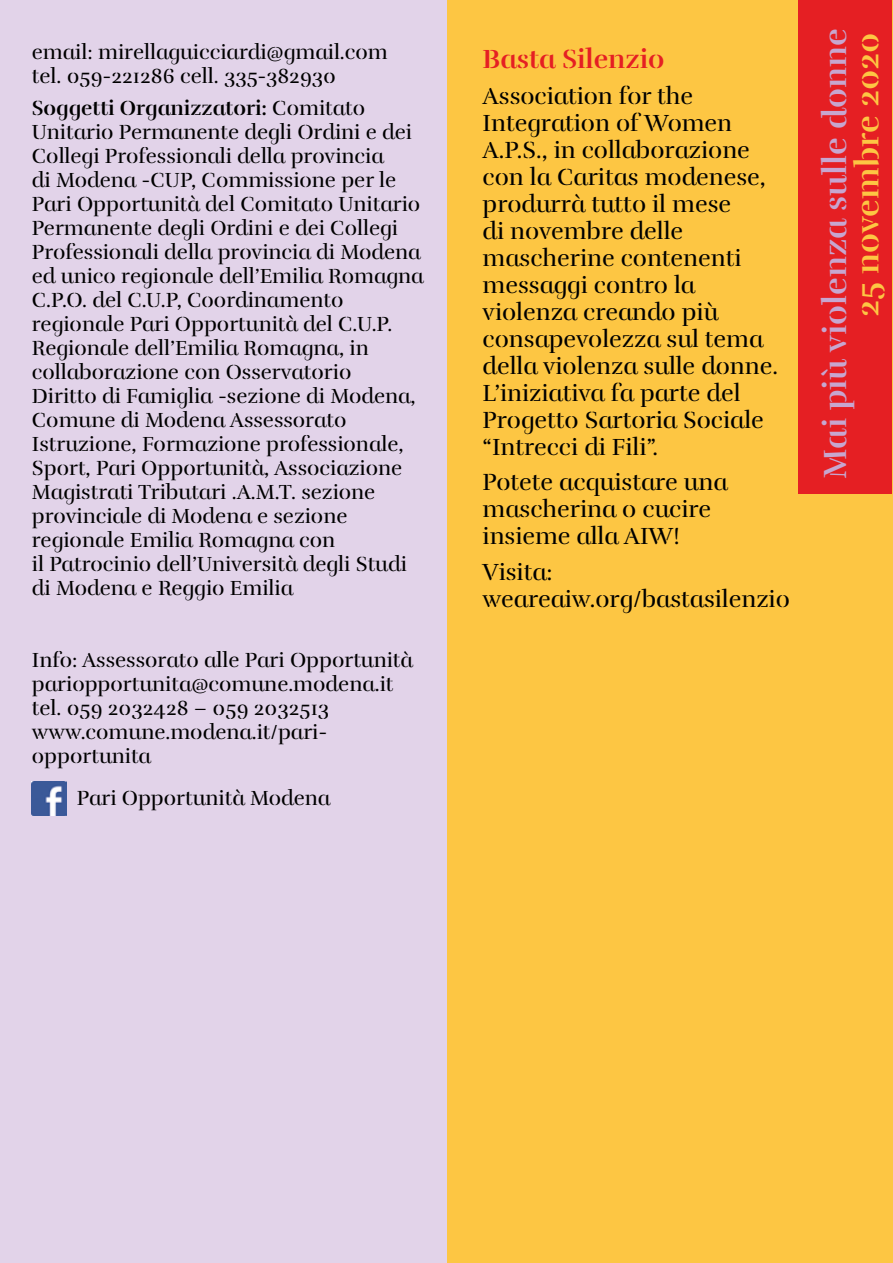
<style>
.page{position:relative;width:893px;height:1263px;background:#fff}
.page>*{position:absolute;margin:0;border:0;box-sizing:border-box;transform-origin:0 0}
.t1{font:33px "Rufina Stencil Alt 02 Bold";color:#c7a6cf}
.t2{font:33px "Rufina Stencil Alt 02 Bold";color:#fdc643}
.t3{font:27px "Rufina Stencil Alt 02 Bold";color:#e51f23}
.t4{font:24px/27px "Rufina Stencil Alt 02 Regular";color:#000}
.t5{font:21px/24px "Rufina Stencil Alt 02 Regular";color:#000}
.t6{font:21px "Rufina Stencil Alt 02 Bold";color:#000}
.s1{font-family:"Rufina Stencil Alt 02 Regular"}
</style>
<div class="page">
<div style="left:446px;top:0;width:447px;height:1263px;background:#fdc643"></div>
<div style="left:0;top:0;width:446px;height:1263px;background:#e2d3e9"></div>
<img style="left:32px;top:781px;width:34px;height:34px">
<div style="left:798px;top:0;width:94px;height:493px;background:#e51f23"></div>
<p class="t5" style="left:32px;top:40px;width:357px">email: mirellaguicciardi@gmail.com tel. 059-221286 cell. 335-382930</p>
<p class="t6" style="left:32px;top:95px;width:335px">Soggetti Organizzatori: <span class="s1">Comitato</span></p>
<p class="t5" style="left:32px;top:120px;width:393px">Unitario Permanente degli Ordini e dei Collegi Professionali della provincia<br>di Modena -CUP, Commissione per le Pari Opportunità del Comitato Unitario Permanente degli Ordini e dei Collegi Professionali della provincia di Modena ed unico regionale dell’Emilia Romagna C.P.O. del C.U.P, Coordinamento regionale Pari Opportunità del C.U.P.<br>Regionale dell’Emilia Romagna, in collaborazione con Osservatorio<br>Diritto di Famiglia -sezione di Modena, Comune di Modena Assessorato Istruzione, Formazione professionale, Sport, Pari Opportunità, Associazione Magistrati Tributari .A.M.T. sezione provinciale di Modena e sezione regionale Emilia Romagna con<br>il Patrocinio dell’Università degli Studi di Modena e Reggio Emilia</p>
<p class="t5" style="left:32px;top:648px;width:383px">Info: Assessorato alle Pari Opportunità pariopportunita@comune.modena.it tel. 059 2032428 – 059 2032513 www.comune.modena.it/pari&shy;opportunita</p>
<p class="t5" style="left:77px;top:786px;width:255px">Pari Opportunità Modena</p>
<p class="t3" style="left:483px;top:43px;width:183px">Basta Silenzio</p>
<p class="t4" style="left:483px;top:82px;width:297px">Association for the<br>Integration of Women<br>A.P.S., in collaborazione con la Caritas modenese, produrrà tutto il mese<br>di novembre delle mascherine contenenti messaggi contro la violenza creando più consapevolezza sul tema della violenza sulle donne.<br>L’iniziativa fa parte del<br>Progetto Sartoria Sociale “Intrecci di Fili”.</p>
<p class="t4" style="left:483px;top:469px;width:246px">Potete acquistare una mascherina o cucire insieme alla AIW!</p>
<p class="t4" style="left:483px;top:558px;width:309px">Visita: weareaiw.org/bastasilenzio</p>
<h1 class="t1" style="left:815px;top:479px;width:452px;rotate:-90deg">Mai più violenza sulle donne</h1>
<h1 class="t2" style="left:847px;top:317px;width:286px;rotate:-90deg">25 novembre 2020</h1>
</div>
